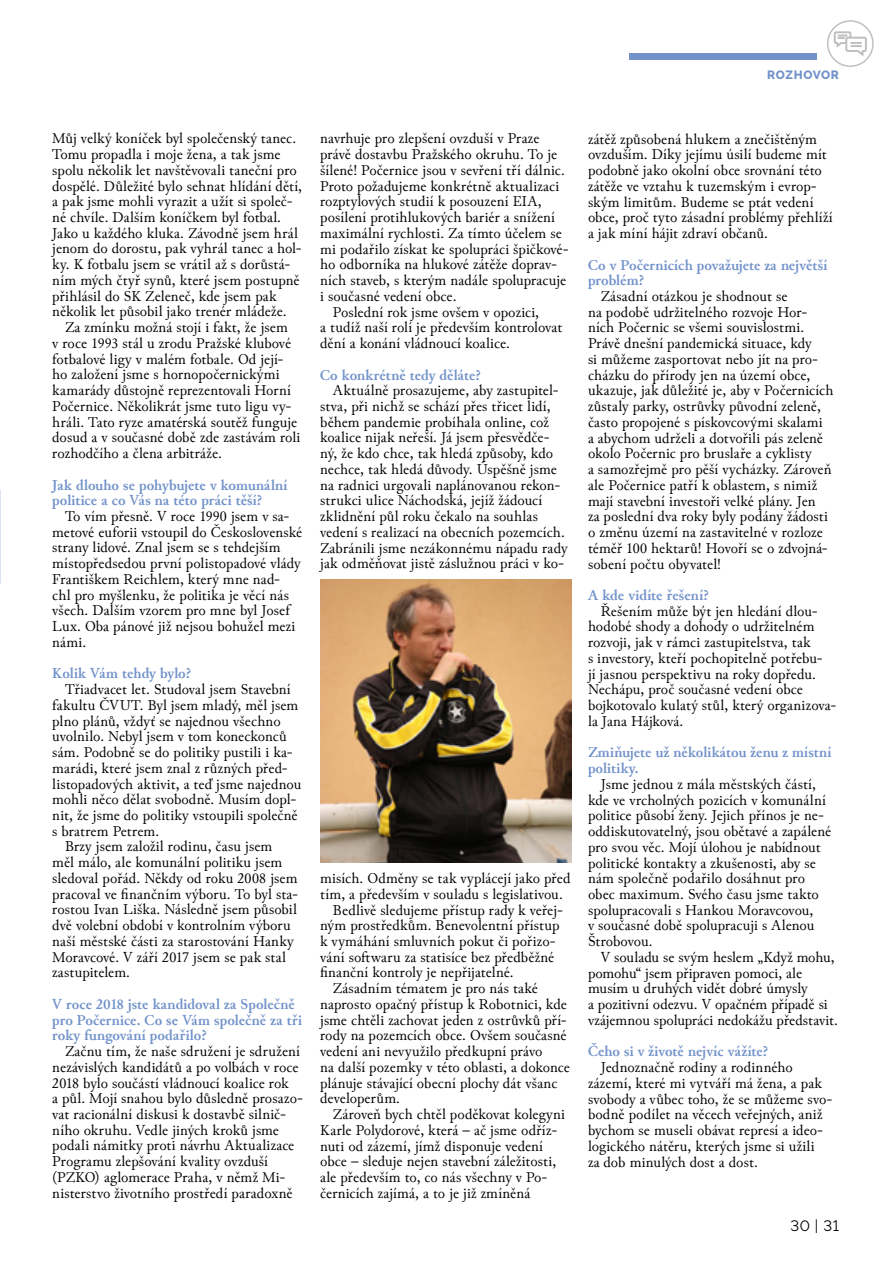
<style>
.page{position:relative;width:893px;height:1263px;background:#fff}
.page>*{position:absolute;margin:0;border:0;box-sizing:border-box;transform-origin:0 0}
.t1{font:15px/15.8px "Junicode";letter-spacing:.01em;color:#000}
.t2{font:700 15px/15.8px "Junicode";letter-spacing:.005em;color:#7292ca}
.t3{font:15px "Raleway";color:#000}
.t4{font:800 12px "Raleway";letter-spacing:.045em;color:#7292ca}
</style>
<div class="page">
<div style="left:630px;top:54px;width:187px;height:6px;background:#7292ca"></div>
<div style="left:827px;top:20px;width:47px;height:47px;border:2px solid #c0c0c0;border-radius:50%"></div>
<svg style="left:834px;top:31px;width:33px;height:25px"></svg>
<img style="left:320px;top:579px;width:251px;height:283px">
<p class="t4" style="left:767px;top:68px;width:73px">ROZHOVOR</p>
<p class="t1" style="left:52px;top:131px;width:251px">Můj velký koníček byl společenský tanec.<br>Tomu propadla i moje žena, a tak jsme spolu několik let navštěvovali taneční pro dospělé. Důležité bylo sehnat hlídání dětí, a pak jsme mohli vyrazit a užít si společ&shy;né chvíle. Dalším koníčkem byl fotbal.<br>Jako u každého kluka. Závodně jsem hrál jenom do dorostu, pak vyhrál tanec a hol&shy;ky. K fotbalu jsem se vrátil až s dorůstá&shy;ním mých čtyř synů, které jsem postupně přihlásil do SK Zeleneč, kde jsem pak několik let působil jako trenér mládeže.</p>
<p class="t1" style="left:52px;top:320px;width:250px;text-indent:13px">Za zmínku možná stojí i fakt, že jsem<br>v roce 1993 stál u zrodu Pražské klubové fotbalové ligy v malém fotbale. Od její&shy;ho založení jsme s hornopočernickými kamarády důstojně reprezentovali Horní Počernice. Několikrát jsme tuto ligu vy&shy;hráli. Tato ryze amatérská soutěž funguje dosud a v současné době zde zastávám roli rozhodčího a člena arbitráže.</p>
<p class="t2" style="left:52px;top:477px;width:237px">Jak dlouho se pohybujete v komunální politice a co Vás na této práci těší?</p>
<p class="t1" style="left:52px;top:509px;width:251px;text-indent:13px">To vím přesně. V roce 1990 jsem v sa&shy;metové euforii vstoupil do Československé strany lidové. Znal jsem se s tehdejším místopředsedou první polistopadové vlády Františkem Reichlem, který mne nad&shy;chl pro myšlenku, že politika je věcí nás všech. Dalším vzorem pro mne byl Josef Lux. Oba pánové již nejsou bohužel mezi námi.</p>
<p class="t2" style="left:52px;top:666px;width:140px">Kolik Vám tehdy bylo?</p>
<p class="t1" style="left:65px;top:682px;width:227px">Třiadvacet let. Studoval jsem Stavební</p>
<p class="t1" style="left:52px;top:697px;width:248px">fakultu ČVUT. Byl jsem mladý, měl jsem</p>
<p class="t1" style="left:52px;top:713px;width:230px">plno plánů, vždyť se najednou všechno</p>
<p class="t1" style="left:52px;top:729px;width:236px">uvolnilo. Nebyl jsem v tom koneckonců</p>
<p class="t1" style="left:52px;top:745px;width:242px">sám. Podobně se do politiky pustili i ka-</p>
<p class="t1" style="left:52px;top:760px;width:237px">marádi, které jsem znal z různých před-</p>
<p class="t1" style="left:52px;top:776px;width:251px">listopadových aktivit, a teď jsme najednou</p>
<p class="t1" style="left:52px;top:792px;width:246px">mohli něco dělat svobodně. Musím dopl-</p>
<p class="t1" style="left:52px;top:808px;width:247px">nit, že jsme do politiky vstoupili společně</p>
<p class="t1" style="left:52px;top:823px;width:108px">s bratrem Petrem.</p>
<p class="t1" style="left:65px;top:839px;width:209px">Brzy jsem založil rodinu, času jsem</p>
<p class="t1" style="left:52px;top:855px;width:232px">měl málo, ale komunální politiku jsem</p>
<p class="t1" style="left:52px;top:871px;width:247px">sledoval pořád. Někdy od roku 2008 jsem</p>
<p class="t1" style="left:52px;top:886px;width:247px">pracoval ve finančním výboru. To byl sta-</p>
<p class="t1" style="left:52px;top:902px;width:246px">rostou Ivan Liška. Následně jsem působil</p>
<p class="t1" style="left:52px;top:918px;width:240px">dvě volební období v kontrolním výboru</p>
<p class="t1" style="left:52px;top:934px;width:243px">naší městské části za starostování Hanky</p>
<p class="t1" style="left:52px;top:949px;width:235px">Moravcové. V září 2017 jsem se pak stal</p>
<p class="t1" style="left:52px;top:965px;width:79px">zastupitelem.</p>
<p class="t2" style="left:52px;top:996px;width:251px">V roce 2018 jste kandidoval za Společně pro Počernice. Co se Vám společně za tři roky fungování podařilo?</p>
<p class="t1" style="left:52px;top:1044px;width:252px;text-indent:13px">Začnu tím, že naše sdružení je sdružení nezávislých kandidátů a po volbách v roce 2018 bylo součástí vládnoucí koalice rok<br>a půl. Mojí snahou bylo důsledně prosazo&shy;vat racionální diskusi k dostavbě silnič&shy;ního okruhu. Vedle jiných kroků jsme podali námitky proti návrhu Aktualizace Programu zlepšování kvality ovzduší (PZKO) aglomerace Praha, v němž Mi&shy;nisterstvo životního prostředí paradoxně</p>
<p class="t1" style="left:320px;top:131px;width:221px">navrhuje pro zlepšení ovzduší v Praze</p>
<p class="t1" style="left:320px;top:147px;width:239px">právě dostavbu Pražského okruhu. To je</p>
<p class="t1" style="left:320px;top:163px;width:246px">šílené! Počernice jsou v sevření tří dálnic.</p>
<p class="t1" style="left:320px;top:178px;width:240px">Proto požadujeme konkrétně aktualizaci</p>
<p class="t1" style="left:320px;top:194px;width:223px">rozptylových studií k posouzení EIA,</p>
<p class="t1" style="left:320px;top:210px;width:236px">posílení protihlukových bariér a snížení</p>
<p class="t1" style="left:320px;top:226px;width:243px">maximální rychlosti. Za tímto účelem se</p>
<p class="t1" style="left:320px;top:241px;width:250px">mi podařilo získat ke spolupráci špičkové-</p>
<p class="t1" style="left:320px;top:257px;width:238px">ho odborníka na hlukové zátěže doprav-</p>
<p class="t1" style="left:320px;top:273px;width:248px">ních staveb, s kterým nadále spolupracuje</p>
<p class="t1" style="left:320px;top:289px;width:138px">i současné vedení obce.</p>
<p class="t1" style="left:333px;top:304px;width:208px">Poslední rok jsme ovšem v opozici,</p>
<p class="t1" style="left:320px;top:320px;width:244px">a tudíž naší rolí je především kontrolovat</p>
<p class="t1" style="left:320px;top:336px;width:191px">dění a konání vládnoucí koalice.</p>
<p class="t2" style="left:320px;top:367px;width:162px">Co konkrétně tedy děláte?</p>
<p class="t1" style="left:320px;top:383px;width:249px;text-indent:13px">Aktuálně prosazujeme, aby zastupitel&shy;stva, při nichž se schází přes třicet lidí, během pandemie probíhala online, což koalice nijak neřeší. Já jsem přesvědče&shy;ný, že kdo chce, tak hledá způsoby, kdo nechce, tak hledá důvody. Úspěšně jsme na radnici urgovali naplánovanou rekon&shy;strukci ulice Náchodská, jejíž žádoucí zklidnění půl roku čekalo na souhlas vedení s realizací na obecních pozemcích.<br>Zabránili jsme nezákonnému nápadu rady jak odměňovat jistě záslužnou práci v ko-</p>
<p class="t1" style="left:320px;top:871px;width:252px">misích. Odměny se tak vyplácejí jako před</p>
<p class="t1" style="left:320px;top:886px;width:244px">tím, a především v souladu s legislativou.</p>
<p class="t1" style="left:333px;top:902px;width:232px">Bedlivě sledujeme přístup rady k veřej-</p>
<p class="t1" style="left:320px;top:918px;width:241px">ným prostředkům. Benevolentní přístup</p>
<p class="t1" style="left:320px;top:934px;width:237px">k vymáhání smluvních pokut či pořizo-</p>
<p class="t1" style="left:320px;top:949px;width:236px">vání softwaru za statisíce bez předběžné</p>
<p class="t1" style="left:320px;top:965px;width:195px">finanční kontroly je nepřijatelné.</p>
<p class="t1" style="left:333px;top:981px;width:207px">Zásadním tématem je pro nás také</p>
<p class="t1" style="left:320px;top:997px;width:248px">naprosto opačný přístup k Robotnici, kde</p>
<p class="t1" style="left:320px;top:1012px;width:248px">jsme chtěli zachovat jeden z ostrůvků pří-</p>
<p class="t1" style="left:320px;top:1028px;width:248px">rody na pozemcích obce. Ovšem současné</p>
<p class="t1" style="left:320px;top:1044px;width:224px">vedení ani nevyužilo předkupní právo</p>
<p class="t1" style="left:320px;top:1060px;width:251px">na další pozemky v této oblasti, a dokonce</p>
<p class="t1" style="left:320px;top:1075px;width:239px">plánuje stávající obecní plochy dát všanc</p>
<p class="t1" style="left:320px;top:1091px;width:81px">developerům.</p>
<p class="t1" style="left:333px;top:1107px;width:234px">Zároveň bych chtěl poděkovat kolegyni</p>
<p class="t1" style="left:320px;top:1122px;width:239px">Karle Polydorové, která – ač jsme odříz-</p>
<p class="t1" style="left:320px;top:1138px;width:224px">nuti od zázemí, jímž disponuje vedení</p>
<p class="t1" style="left:320px;top:1154px;width:237px">obce – sleduje nejen stavební záležitosti,</p>
<p class="t1" style="left:320px;top:1170px;width:229px">ale především to, co nás všechny v Po-</p>
<p class="t1" style="left:320px;top:1185px;width:212px">černicích zajímá, a to je již zmíněná</p>
<p class="t1" style="left:588px;top:131px;width:246px">zátěž způsobená hlukem a znečištěným ovzduším. Díky jejímu úsilí budeme mít podobně jako okolní obce srovnání této zátěže ve vztahu k tuzemským i evrop&shy;ským limitům. Budeme se ptát vedení obce, proč tyto zásadní problémy přehlíží a jak míní hájit zdraví občanů.</p>
<p class="t2" style="left:588px;top:257px;width:241px">Co v Počernicích považujete za největší problém?</p>
<p class="t1" style="left:588px;top:289px;width:247px;text-indent:13px">Zásadní otázkou je shodnout se<br>na podobě udržitelného rozvoje Hor&shy;ních Počernic se všemi souvislostmi.<br>Právě dnešní pandemická situace, kdy<br>si můžeme zasportovat nebo jít na pro&shy;cházku do přírody jen na území obce, ukazuje, jak důležité je, aby v Počernicích zůstaly parky, ostrůvky původní zeleně, často propojené s pískovcovými skalami<br>a abychom udrželi a dotvořili pás zeleně okolo Počernic pro bruslaře a cyklisty<br>a samozřejmě pro pěší vycházky. Zároveň ale Počernice patří k oblastem, s nimiž mají stavební investoři velké plány. Jen<br>za poslední dva roky byly podány žádosti o změnu území na zastavitelné v rozloze téměř 100 hektarů! Hovoří se o zdvojná&shy;sobení počtu obyvatel!</p>
<p class="t2" style="left:588px;top:587px;width:122px">A kde vidíte řešení?</p>
<p class="t1" style="left:588px;top:603px;width:250px;text-indent:13px">Řešením může být jen hledání dlou&shy;hodobé shody a dohody o udržitelném rozvoji, jak v rámci zastupitelstva, tak<br>s investory, kteří pochopitelně potřebu-<br>jí jasnou perspektivu na roky dopředu.<br>Nechápu, proč současné vedení obce bojkotovalo kulatý stůl, který organizova&shy;la Jana Hájková.</p>
<p class="t2" style="left:588px;top:745px;width:245px">Zmiňujete už několikátou ženu z místní politiky.</p>
<p class="t1" style="left:588px;top:776px;width:245px;text-indent:13px">Jsme jednou z mála městských částí, kde ve vrcholných pozicích v komunální politice působí ženy. Jejich přínos je ne&shy;oddiskutovatelný, jsou obětavé a zapálené pro svou věc. Mojí úlohou je nabídnout politické kontakty a zkušenosti, aby se nám společně podařilo dosáhnut pro obec maximum. Svého času jsme takto spolupracovali s Hankou Moravcovou,<br>v současné době spolupracuji s Alenou Štrobovou.</p>
<p class="t1" style="left:588px;top:950px;width:251px;text-indent:13px">V souladu se svým heslem „Když mohu, pomohu“ jsem připraven pomoci, ale musím u druhých vidět dobré úmysly<br>a pozitivní odezvu. V opačném případě si vzájemnou spolupráci nedokážu představit.</p>
<p class="t2" style="left:588px;top:1044px;width:182px">Čeho si v životě nejvíc vážíte?</p>
<p class="t1" style="left:588px;top:1060px;width:246px;text-indent:13px">Jednoznačně rodiny a rodinného zázemí, které mi vytváří má žena, a pak svobody a vůbec toho, že se můžeme svo&shy;bodně podílet na věcech veřejných, aniž bychom se museli obávat represí a ideo&shy;logického nátěru, kterých jsme si užili<br>za dob minulých dost a dost.</p>
<p class="t3" style="left:790px;top:1217px;width:50px">30 | 31</p>
</div>
